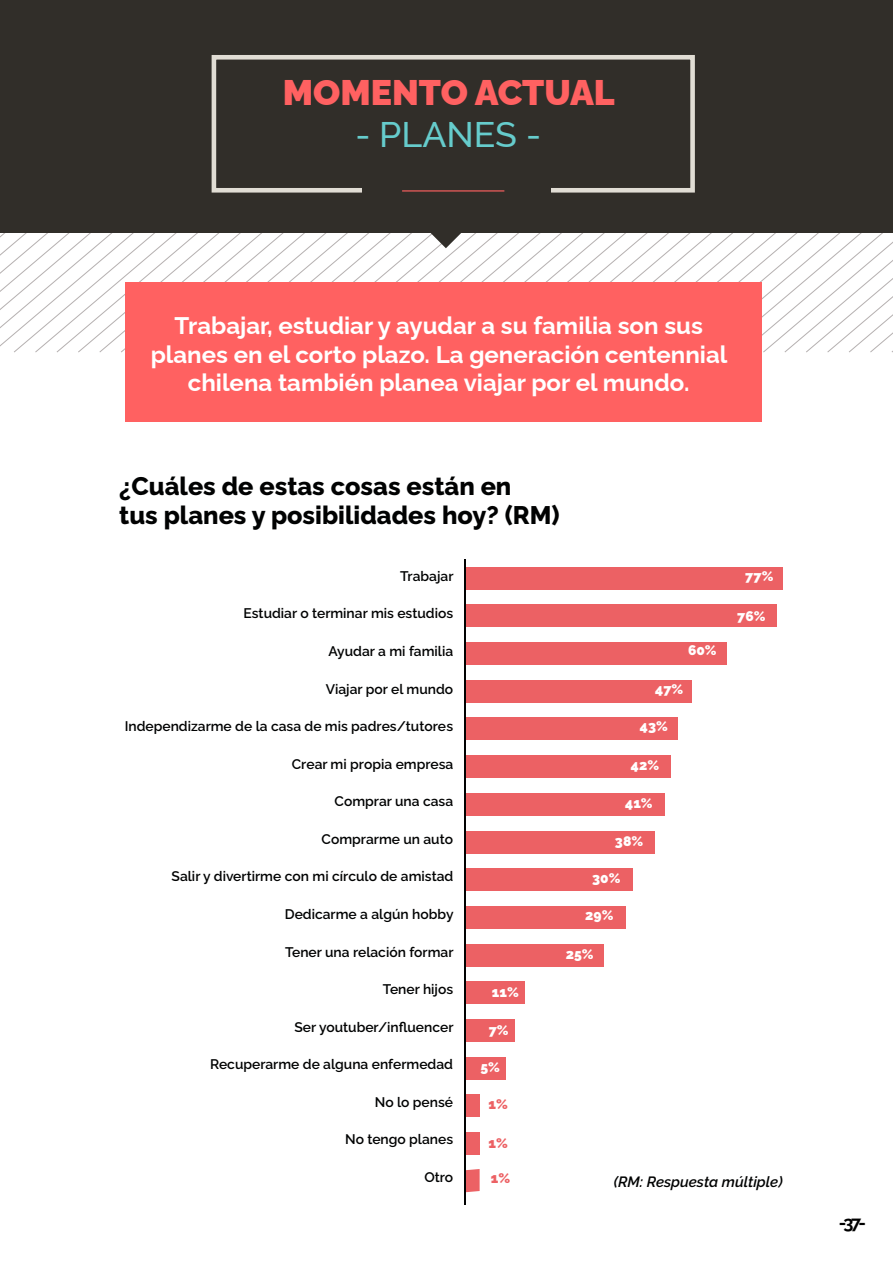
<style>
.page{position:relative;width:893px;height:1263px;background:#fff}
.page>*{position:absolute;margin:0;border:0;box-sizing:border-box;transform-origin:0 0}
.t1{font:900 35.55px "Raleway";color:#ff6161}
.t2{font:500 35.55px "Raleway";color:#6cc}
.t3{font:800 25.35px/28.3px "Raleway";color:#010202}
.t4{font:700 24px/28.5px "Raleway";color:#fff;text-align:center}
.t5{font:700 18px "Raleway";color:#000}
.t6{font:italic 600 14.85px "Raleway";color:#010202}
.t7{font:600 13.8px "Raleway";color:#010202}
.t8{font:900 13.8px "Raleway";color:#fff}
.t9{font:900 13.8px "Raleway";color:#ec6164}
</style>
<div class="page">
<svg style="left:0;top:232px;width:893px;height:121px"></svg>
<div style="left:0;top:0;width:893px;height:232px;background:#312e29"></div>
<div style="left:125px;top:283px;width:636px;height:139px;background:#ff6161"></div>
<svg style="left:430px;top:232px;width:32px;height:16px"></svg>
<div style="left:212px;top:55px;width:483px;height:138px;border:5px solid #e1ddd4"></div>
<div style="left:362px;top:173px;width:188px;height:33px;background:#312e29"></div>
<hr style="left:402px;top:190px;width:102px;height:1px;background:#ff6161">
<div style="left:466px;top:567px;width:317px;height:22px;background:#ec6164"></div>
<div style="left:466px;top:605px;width:311px;height:22px;background:#ec6164"></div>
<div style="left:466px;top:642px;width:261px;height:23px;background:#ec6164"></div>
<div style="left:466px;top:680px;width:226px;height:22px;background:#ec6164"></div>
<div style="left:466px;top:718px;width:211px;height:22px;background:#ec6164"></div>
<div style="left:466px;top:756px;width:204px;height:22px;background:#ec6164"></div>
<div style="left:466px;top:793px;width:199px;height:22px;background:#ec6164"></div>
<div style="left:466px;top:831px;width:189px;height:22px;background:#ec6164"></div>
<div style="left:466px;top:869px;width:167px;height:22px;background:#ec6164"></div>
<div style="left:466px;top:906px;width:160px;height:22px;background:#ec6164"></div>
<div style="left:466px;top:944px;width:138px;height:22px;background:#ec6164"></div>
<div style="left:466px;top:982px;width:59px;height:22px;background:#ec6164"></div>
<div style="left:466px;top:1019px;width:49px;height:22px;background:#ec6164"></div>
<div style="left:466px;top:1057px;width:40px;height:22px;background:#ec6164"></div>
<div style="left:466px;top:1095px;width:14px;height:22px;background:#ec6164"></div>
<div style="left:466px;top:1132px;width:14px;height:22px;background:#ec6164"></div>
<svg style="left:466px;top:1169px;width:14px;height:23px"></svg>
<hr style="left:464px;top:559px;width:1px;height:646px;background:#010202">
<h1 class="t1" style="left:283px;top:64px;width:333px">MOMENTO ACTUAL</h1>
<h1 class="t2" style="left:355px;top:114px;width:187px">- PLANES -</h1>
<h3 class="t4" style="left:151px;top:309px;width:578px">Trabajar, estudiar y ayudar a su familia son sus planes en el corto plazo. La generación centennial chilena también planea viajar por el mundo.</h3>
<h2 class="t3" style="left:119px;top:469px;width:442px">¿Cuáles de estas cosas están en<br>tus planes y posibilidades hoy? (RM)</h2>
<p class="t7" style="left:400px;top:565px;width:55px">Trabajar</p>
<p class="t7" style="left:243px;top:602px;width:211px">Estudiar o terminar mis estudios</p>
<p class="t7" style="left:328px;top:640px;width:126px">Ayudar a mi familia</p>
<p class="t7" style="left:326px;top:678px;width:129px">Viajar por el mundo</p>
<p class="t7" style="left:125px;top:715px;width:330px">Independizarme de la casa de mis padres/tutores</p>
<p class="t7" style="left:292px;top:753px;width:163px">Crear mi propia empresa</p>
<p class="t7" style="left:335px;top:790px;width:120px">Comprar una casa</p>
<p class="t7" style="left:322px;top:828px;width:133px">Comprarme un auto</p>
<p class="t7" style="left:172px;top:865px;width:283px">Salir y divertirme con mi círculo de amistad</p>
<p class="t7" style="left:285px;top:903px;width:170px">Dedicarme a algún hobby</p>
<p class="t7" style="left:285px;top:941px;width:170px">Tener una relación formar</p>
<p class="t7" style="left:383px;top:978px;width:72px">Tener hijos</p>
<p class="t7" style="left:294px;top:1016px;width:161px">Ser youtuber/influencer</p>
<p class="t7" style="left:210px;top:1053px;width:244px">Recuperarme de alguna enfermedad</p>
<p class="t7" style="left:375px;top:1091px;width:80px">No lo pensé</p>
<p class="t7" style="left:345px;top:1128px;width:110px">No tengo planes</p>
<p class="t7" style="left:424px;top:1166px;width:30px">Otro</p>
<p class="t8" style="left:492px;top:981px;width:28px">11%</p>
<p class="t8" style="left:489px;top:1019px;width:21px">7%</p>
<p class="t8" style="left:480px;top:1056px;width:21px">5%</p>
<p class="t9" style="left:488px;top:1093px;width:21px">1%</p>
<p class="t9" style="left:488px;top:1132px;width:21px">1%</p>
<p class="t9" style="left:491px;top:1167px;width:21px">1%</p>
<p class="t8" style="left:688px;top:639px;width:30px">60%</p>
<p class="t8" style="left:655px;top:678px;width:30px">47%</p>
<p class="t8" style="left:640px;top:715px;width:29px">43%</p>
<p class="t8" style="left:631px;top:754px;width:30px">42%</p>
<p class="t8" style="left:625px;top:792px;width:29px">41%</p>
<p class="t8" style="left:615px;top:830px;width:30px">38%</p>
<p class="t8" style="left:592px;top:867px;width:30px">30%</p>
<p class="t8" style="left:585px;top:904px;width:30px">29%</p>
<p class="t8" style="left:566px;top:943px;width:29px">25%</p>
<p class="t8" style="left:745px;top:565px;width:30px">77%</p>
<p class="t8" style="left:737px;top:605px;width:30px">76%</p>
<p class="t6" style="left:614px;top:1170px;width:170px">(RM: Respuesta múltiple)</p>
<h3 class="t5" style="left:839px;top:1208px;width:28px">-37-</h3>
</div>
